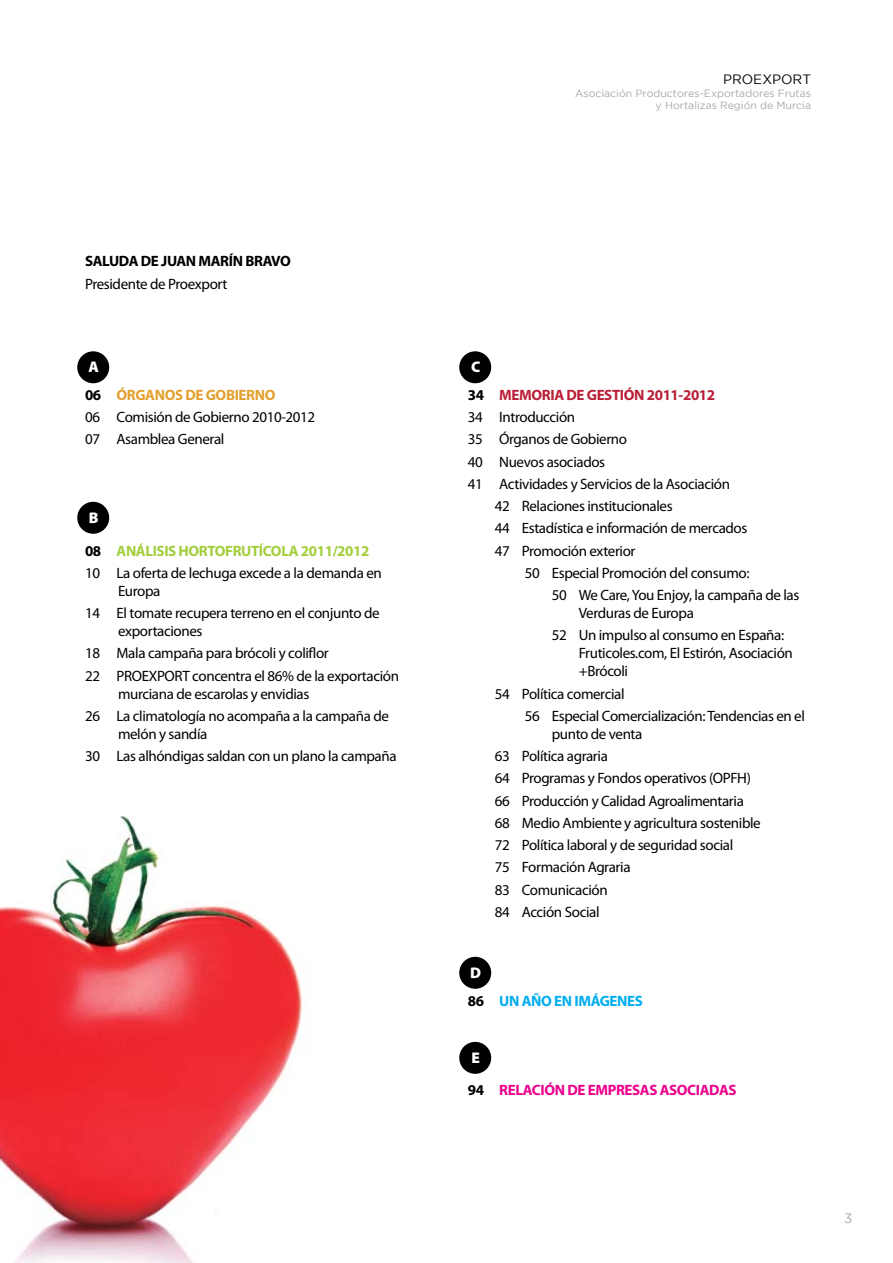
<style>
.page{position:relative;width:893px;height:1263px;background:#fff}
.page>*{position:absolute;margin:0;border:0;box-sizing:border-box;transform-origin:0 0}
.t1{font:900 15.45px "Myriad Pro";color:#fff}
.t2{font:15px/22.2px "Myriad Pro";letter-spacing:-.025em;color:#000}
.t3{font:700 15px "Myriad Pro";letter-spacing:-.025em;color:#ec008c}
.t4{font:700 15px "Myriad Pro";letter-spacing:-.025em;color:#ba1f37}
.t5{font:700 15px "Myriad Pro";letter-spacing:-.025em;color:#000}
.t6{font:700 15px "Myriad Pro";letter-spacing:-.025em;color:#00aeef}
.t7{font:13.5px "Gotham";color:#000}
.t8{font:13.5px "Gotham";color:#a7a9ac}
.t9{font:10.5px/12.6px "Gotham";color:#a7a9ac;text-align:right}
.s1{font-weight:700}
.s2{font-weight:700;color:#e4a02f}
.s3{font-weight:700;color:#a3ce3c}
.s4{color:#000}
</style>
<div class="page">
<img style="left:0;top:816px;width:302px;height:447px">
<div style="left:77px;top:351px;width:32px;height:32px;background:#000;border-radius:50%"></div>
<div style="left:459px;top:351px;width:32px;height:32px;background:#000;border-radius:50%"></div>
<div style="left:459px;top:957px;width:32px;height:32px;background:#000;border-radius:50%"></div>
<div style="left:459px;top:1042px;width:32px;height:32px;background:#000;border-radius:50%"></div>
<div style="left:77px;top:502px;width:32px;height:32px;background:#000;border-radius:50%"></div>
<p class="t7" style="left:723px;top:72px;width:90px">PROEXPORT</p>
<p class="t9" style="left:575px;top:87px;width:237px">Asociación Productores-Exportadores Frutas y Hortalizas Región de Murcia</p>
<p class="t5" style="left:85px;top:253px;width:208px">SALUDA DE JUAN MARÍN BRAVO</p>
<p class="t2" style="left:85px;top:273px;width:144px">Presidente de Proexport</p>
<p class="t1" style="left:88px;top:358px;width:12px">A</p>
<p class="t1" style="left:471px;top:358px;width:11px">C</p>
<p class="t2" style="left:85px;top:384px;width:232px"><span class="s1">06</span> <span class="s2">ÓRGANOS DE GOBIERNO<br></span>06 Comisión de Gobierno 2010-2012<br>07 Asamblea General</p>
<p class="t1" style="left:89px;top:509px;width:11px">B</p>
<p class="t2" style="left:85px;top:540px;width:298px"><span class="s1">08</span> <span class="s3">ANÁLISIS HORTOFRUTÍCOLA 2011/2012<br></span>10 La oferta de lechuga excede a la demanda en</p>
<p class="t2" style="left:85px;top:580px;width:296px;text-indent:33px">Europa<br>14 El tomate recupera terreno en el conjunto de</p>
<p class="t2" style="left:85px;top:620px;width:315px;text-indent:33px">exportaciones<br>18 Mala campaña para brócoli y coliflor<br>22 PROEXPORT concentra el 86% de la exportación</p>
<p class="t2" style="left:85px;top:683px;width:305px;text-indent:33px">murciana de escarolas y envidias<br>26 La climatología no acompaña a la campaña de</p>
<p class="t2" style="left:85px;top:723px;width:313px;text-indent:33px">melón y sandía<br>30 Las alhóndigas saldan con un plano la campaña</p>
<p class="t4" style="left:468px;top:386px;width:249px"><span class="s4">34</span> MEMORIA DE GESTIÓN 2011-2012</p>
<p class="t2" style="left:468px;top:406px;width:109px">34 Introducción</p>
<p class="t2" style="left:468px;top:428px;width:161px">35 Órganos de Gobierno</p>
<p class="t2" style="left:468px;top:451px;width:139px">40 Nuevos asociados</p>
<p class="t2" style="left:468px;top:473px;width:264px">41 Actividades y Servicios de la Asociación</p>
<p class="t2" style="left:495px;top:495px;width:179px">42 Relaciones institucionales</p>
<p class="t2" style="left:495px;top:517px;width:254px">44 Estadística e información de mercados</p>
<p class="t2" style="left:495px;top:540px;width:142px">47 Promoción exterior</p>
<p class="t2" style="left:525px;top:562px;width:226px">50 Especial Promoción del consumo:</p>
<p class="t2" style="left:552px;top:584px;width:249px">50 We Care, You Enjoy, la campaña de las</p>
<p class="t2" style="left:552px;top:602px;width:234px;text-indent:27px">Verduras de Europa<br>52 Un impulso al consumo en España:</p>
<p class="t2" style="left:579px;top:645px;width:216px;line-height:18px">Fruticoles.com, El Estirón, Asociación +Brócoli</p>
<p class="t2" style="left:525px;top:683px;width:282px;text-indent:-30px">54 Política comercial<br>56 Especial Comercialización: Tendencias en el</p>
<p class="t2" style="left:495px;top:723px;width:268px;text-indent:57px">punto de venta<br>63 Política agraria<br>64 Programas y Fondos operativos (OPFH)<br>66 Producción y Calidad Agroalimentaria<br>68 Medio Ambiente y agricultura sostenible<br>72 Política laboral y de seguridad social<br>75 Formación Agraria<br>83 Comunicación<br>84 Acción Social</p>
<p class="t1" style="left:470px;top:964px;width:12px">D</p>
<p class="t6" style="left:468px;top:992px;width:177px"><span class="s4">86</span> UN AÑO EN IMÁGENES</p>
<p class="t1" style="left:471px;top:1049px;width:10px">E</p>
<p class="t3" style="left:468px;top:1081px;width:270px"><span class="s4">94</span> RELACIÓN DE EMPRESAS ASOCIADAS</p>
<p class="t8" style="left:844px;top:1210px;width:10px">3</p>
</div>
